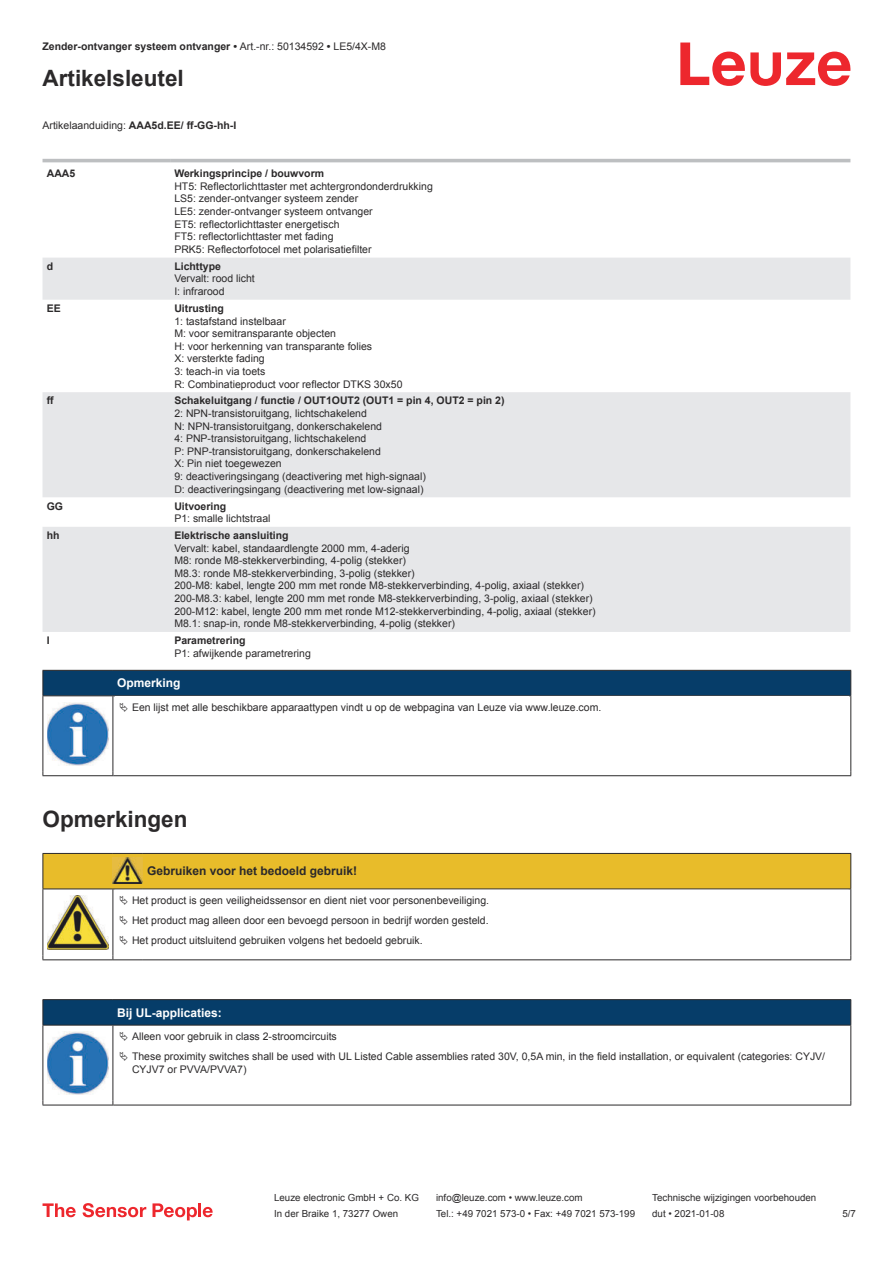
<style>
.page{position:relative;width:893px;height:1263px;background:#fff}
.page>*{position:absolute;margin:0;border:0;box-sizing:border-box;transform-origin:0 0}
.t1{font:700 22.5px "Arial";color:#2b292a}
.t2{font:700 12px "Arial";color:#2b292a}
.t3{font:700 12px "Arial";color:#fff}
.t4{font:10.5px/12.6px "Arial";color:#2b292a}
.t5{font:700 10.5px "Arial";color:#2b292a}
.t6{font:9.75px "Arial";color:#2b292a}
.s1{font-weight:400}
</style>
<div class="page">
<svg style="left:680px;top:43px;width:170px;height:43px"></svg>
<svg style="left:43px;top:258px;width:807px;height:374px;fill:#e6e7e9"></svg>
<hr style="left:43px;top:159px;width:127px;height:3px;background:#bdbfc1">
<hr style="left:170px;top:159px;width:680px;height:3px;background:#bdbfc1">
<svg style="left:43px;top:1203px;width:33px;height:14px"></svg>
<svg style="left:83px;top:1203px;width:63px;height:14px"></svg>
<svg style="left:153px;top:1203px;width:44px;height:17px"></svg>
<hr style="left:198px;top:1203px;width:3px;height:14px;background:#ed272d">
<svg style="left:203px;top:1207px;width:10px;height:10px"></svg>
<div style="left:43px;top:670px;width:808px;height:26px;background:#063d69"></div>
<hr style="left:113px;top:695px;width:738px;height:1px;background:#2b292a">
<hr style="left:43px;top:696px;width:1px;height:75px;background:#2b292a">
<hr style="left:113px;top:696px;width:1px;height:75px;background:#2b292a">
<hr style="left:850px;top:696px;width:1px;height:75px;background:#2b292a">
<hr style="left:43px;top:775px;width:70px;height:1px;background:#2b292a">
<hr style="left:113px;top:775px;width:738px;height:1px;background:#2b292a">
<img style="left:47px;top:702px;width:61px;height:63px">
<hr style="left:43px;top:959px;width:70px;height:1px;background:#2b292a">
<hr style="left:113px;top:959px;width:30px;height:1px;background:#2b292a">
<hr style="left:143px;top:959px;width:708px;height:1px;background:#2b292a">
<svg style="left:44px;top:1079px;width:806px;height:26px"></svg>
<hr style="left:43px;top:999px;width:70px;height:1px;background:#2b292a">
<hr style="left:113px;top:999px;width:738px;height:1px;background:#2b292a">
<hr style="left:43px;top:1025px;width:1px;height:75px;background:#2b292a">
<hr style="left:113px;top:1025px;width:1px;height:75px;background:#2b292a">
<hr style="left:850px;top:1025px;width:1px;height:75px;background:#2b292a">
<hr style="left:43px;top:1105px;width:70px;height:1px;background:#2b292a">
<hr style="left:113px;top:1105px;width:738px;height:1px;background:#2b292a">
<img style="left:47px;top:1079px;width:61px;height:15px">
<svg style="left:43px;top:853px;width:808px;height:106px"></svg>
<svg style="left:43px;top:1000px;width:808px;height:79px"></svg>
<p class="t5" style="left:43px;top:43px;width:345px">Zender-ontvanger systeem ontvanger • <span class="s1">Art.-nr.: 50134592</span> • <span class="s1">LE5/4X-M8</span></p>
<h1 class="t1" style="left:43px;top:70px;width:143px">Artikelsleutel</h1>
<p class="t5" style="left:43px;top:121px;width:195px"><span class="s1">Artikelaanduiding:</span> AAA5d.EE/ ff-GG-hh-I</p>
<p class="t5" style="left:47px;top:170px;width:30px">AAA5</p>
<p class="t5" style="left:174px;top:170px;width:151px">Werkingsprincipe / bouwvorm</p>
<p class="t4" style="left:174px;top:181px;width:260px">HT5: Reflectorlichttaster met achtergrondonderdrukking LS5: zender-ontvanger systeem zender<br>LE5: zender-ontvanger systeem ontvanger<br>ET5: reflectorlichttaster energetisch<br>FT5: reflectorlichttaster met fading<br>PRK5: Reflectorfotocel met polarisatiefilter</p>
<p class="t5" style="left:47px;top:262px;width:8px">d</p>
<p class="t5" style="left:174px;top:262px;width:48px">Lichttype</p>
<p class="t4" style="left:174px;top:273px;width:82px">Vervalt: rood licht<br>I: infrarood</p>
<p class="t5" style="left:47px;top:304px;width:16px">EE</p>
<p class="t5" style="left:174px;top:304px;width:51px">Uitrusting</p>
<p class="t4" style="left:174px;top:315px;width:230px">1: tastafstand instelbaar<br>M: voor semitransparante objecten<br>H: voor herkenning van transparante folies<br>X: versterkte fading<br>3: teach-in via toets<br>R: Combinatieproduct voor reflector DTKS 30x50</p>
<p class="t5" style="left:47px;top:397px;width:8px">ff</p>
<p class="t5" style="left:174px;top:397px;width:332px">Schakeluitgang / functie / OUT1OUT2 (OUT1 = pin 4, OUT2 = pin 2)</p>
<p class="t4" style="left:174px;top:408px;width:253px">2: NPN-transistoruitgang, lichtschakelend<br>N: NPN-transistoruitgang, donkerschakelend<br>4: PNP-transistoruitgang, lichtschakelend<br>P: PNP-transistoruitgang, donkerschakelend<br>X: Pin niet toegewezen<br>9: deactiveringsingang (deactivering met high-signaal)<br>D: deactiveringsingang (deactivering met low-signaal)</p>
<p class="t5" style="left:47px;top:502px;width:18px">GG</p>
<p class="t5" style="left:174px;top:502px;width:53px">Uitvoering</p>
<p class="t4" style="left:174px;top:513px;width:98px">P1: smalle lichtstraal</p>
<p class="t5" style="left:47px;top:531px;width:14px">hh</p>
<p class="t5" style="left:174px;top:531px;width:116px">Elektrische aansluiting</p>
<p class="t4" style="left:174px;top:543px;width:423px">Vervalt: kabel, standaardlengte 2000 mm, 4-aderig<br>M8: ronde M8-stekkerverbinding, 4-polig (stekker)<br>M8.3: ronde M8-stekkerverbinding, 3-polig (stekker)<br>200-M8: kabel, lengte 200 mm met ronde M8-stekkerverbinding, 4-polig, axiaal (stekker)<br>200-M8.3: kabel, lengte 200 mm met ronde M8-stekkerverbinding, 3-polig, axiaal (stekker)<br>200-M12: kabel, lengte 200 mm met ronde M12-stekkerverbinding, 4-polig, axiaal (stekker)<br>M8.1: snap-in, ronde M8-stekkerverbinding, 4-polig (stekker)</p>
<p class="t5" style="left:47px;top:636px;width:4px">I</p>
<p class="t5" style="left:174px;top:636px;width:73px">Parametrering</p>
<p class="t4" style="left:174px;top:648px;width:138px">P1: afwijkende parametrering</p>
<p class="t3" style="left:117px;top:678px;width:65px">Opmerking</p>
<p class="t4" style="left:132px;top:701px;width:471px">Een lijst met alle beschikbare apparaattypen vindt u op de webpagina van Leuze via www.leuze.com.</p>
<h1 class="t1" style="left:43px;top:811px;width:147px">Opmerkingen</h1>
<p class="t2" style="left:147px;top:867px;width:212px">Gebruiken voor het bedoeld gebruik!</p>
<p class="t4" style="left:132px;top:891px;width:359px;line-height:20.2px;text-align:justify">Het product is geen veiligheidssensor en dient niet voor personenbeveiliging.<br>Het product mag alleen door een bevoegd persoon in bedrijf worden gesteld.<br>Het product uitsluitend gebruiken volgens het bedoeld gebruik.</p>
<p class="t3" style="left:117px;top:1008px;width:106px">Bij UL-applicaties:</p>
<p class="t4" style="left:132px;top:1027px;width:695px;line-height:20.2px">Alleen voor gebruik in class 2-stroomcircuits<br>These proximity switches shall be used with UL Listed Cable assemblies rated 30V, 0,5A min, in the field installation, or equivalent (categories: CYJV/</p>
<p class="t4" style="left:132px;top:1063px;width:116px">CYJV7 or PVVA/PVVA7)</p>
<p class="t6" style="left:274px;top:1194px;width:146px">Leuze electronic GmbH + Co. KG</p>
<p class="t6" style="left:436px;top:1194px;width:148px">info@leuze.com • www.leuze.com</p>
<p class="t6" style="left:652px;top:1194px;width:166px">Technische wijzigingen voorbehouden</p>
<p class="t6" style="left:274px;top:1210px;width:126px">In der Braike 1, 73277 Owen</p>
<p class="t6" style="left:436px;top:1210px;width:201px">Tel.: +49 7021 573-0 • Fax: +49 7021 573-199</p>
<p class="t6" style="left:652px;top:1210px;width:74px">dut • 2021-01-08</p>
<p class="t6" style="left:842px;top:1210px;width:15px">5 /7</p>
</div>
